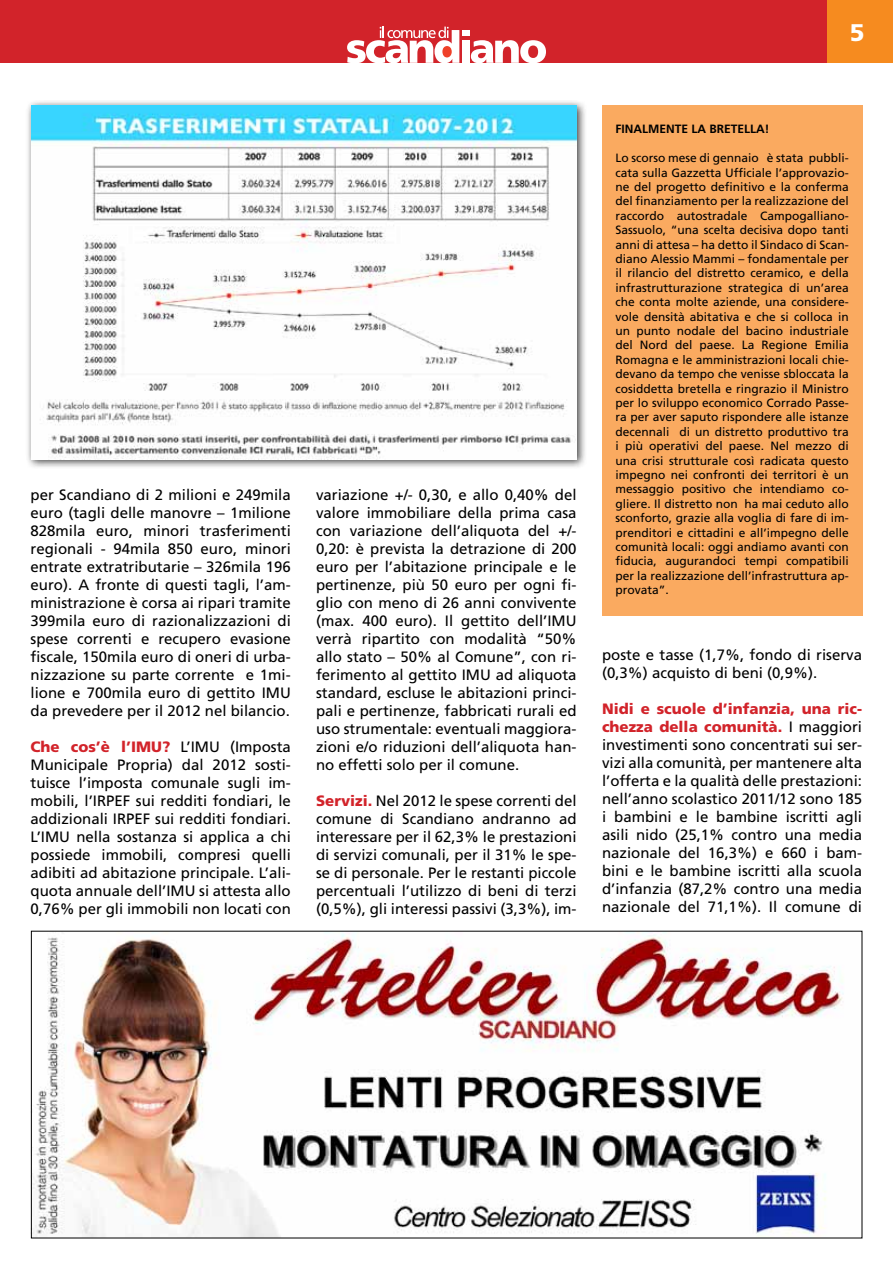
<style>
.page{position:relative;width:893px;height:1263px;background:#fff}
.page>*{position:absolute;margin:0;border:0;box-sizing:border-box;transform-origin:0 0}
.t1{font:900 24px "Frutiger";color:#fff}
.t2{font:15px/18px "Frutiger";color:#000;text-align:justify}
.t3{font:900 15px "Frutiger";color:#d2232a}
.t4{font:12px/14.4px "Frutiger";color:#000;text-align:justify}
.t5{font:700 12px "Frutiger";color:#000}
.s1{font-weight:400;color:#000}
.s2{font-weight:900;color:#d2232a}
</style>
<div class="page">
<img style="left:33px;top:933px;width:811px;height:303px">
<div style="left:602px;top:106px;width:260px;height:510px;background:#faaa60"></div>
<div style="left:0;top:0;width:893px;height:63px;background:#d2232a"></div>
<svg style="left:347px;top:27px;width:112px;height:36px"></svg>
<div style="left:462px;top:30px;width:7px;height:6px;background:#fff"></div>
<div style="left:462px;top:40px;width:7px;height:23px;background:#fff"></div>
<svg style="left:471px;top:40px;width:75px;height:23px"></svg>
<div style="left:442px;top:46px;width:10px;height:11px;background:#ef4129;border-radius:50%"></div>
<div style="left:827px;top:0;width:66px;height:63px;background:#f68b1f"></div>
<div style="left:26px;top:100px;width:561px;height:370px;background:#000;opacity:.75"></div>
<img style="left:32px;top:106px;width:545px;height:353px">
<h1 class="t1" style="left:850px;top:19px;width:16px">5</h1>
<p class="t2" style="left:31px;top:486px;width:262px;text-align:left">per Scandiano di 2 milioni e 249mila euro (tagli delle manovre – 1milione 828mila euro, minori trasferimenti regionali - 94mila 850 euro, minori entrate extratributarie – 326mila 196 euro). A fronte di questi tagli, l’am&shy;ministrazione è corsa ai ripari tramite 399mila euro di razionalizzazioni di spese correnti e recupero evasione fiscale, 150mila euro di oneri di urba&shy;nizzazione su parte corrente e 1mi&shy;lione e 700mila euro di gettito IMU da prevedere per il 2012 nel bilancio.</p>
<p class="t3" style="left:31px;top:738px;width:170px">Che cos’è l’IMU? <span class="s1">L’IMU</span></p>
<p class="t2" style="left:31px;top:738px;width:262px;text-indent:199px">(I mposta M unicipale Propria) dal 2012 sosti&shy;tuisce l’imposta comunale sugli im&shy;mobili, l’IRPEF</p>
<p class="t2" style="left:136px;top:792px;width:156px">sui redditi fondiari, le</p>
<p class="t2" style="left:31px;top:810px;width:91px">addizionali IRPEF</p>
<p class="t2" style="left:155px;top:810px;width:137px">sui redditi fondiari.</p>
<p class="t2" style="left:31px;top:828px;width:21px">L’IMU</p>
<p class="t2" style="left:31px;top:828px;width:262px;text-indent:46px">nella sostanza si applica a chi possiede immobili, compresi quelli adibiti ad abitazione principale. L’ali&shy;quota annuale dell’IMU</p>
<p class="t2" style="left:31px;top:882px;width:262px;text-align:right">si attesta allo<br>0,76% per gli immobili non locati con</p>
<p class="t2" style="left:316px;top:486px;width:262px;text-align:left">variazione +/- 0,30, e allo 0,40% del valore immobiliare della prima casa con variazione dell’aliquota del +/- 0,20: è prevista la detrazione di 200 euro per l’abitazione principale e le pertinenze, più 50 euro per ogni fi&shy;glio con meno di 26 anni convivente (max. 400 euro). I l gettito dell’IMU verrà ripartito con modalità “50% allo stato – 50% al Comune”, con ri&shy;ferimento al gettito IMU</p>
<p class="t2" style="left:316px;top:666px;width:262px;text-indent:180px">ad aliquota standard, escluse le abitazioni princi&shy;pali e pertinenze, fabbricati rurali ed uso strumentale: eventuali maggiora&shy;zioni e/o riduzioni dell’aliquota han&shy;no effetti solo per il comune.</p>
<p class="t2" style="left:316px;top:792px;width:262px"><span class="s2">Servizi.</span> Nel 2012 le spese correnti del comune di Scandiano andranno ad interessare per il 62,3% le prestazioni di servizi comunali, per il 31% le spe&shy;se di personale. Per le restanti piccole percentuali l’utilizzo di beni di terzi (0,5%), gli interessi passivi (3,3%), im-</p>
<p class="t5" style="left:615px;top:122px;width:9px">FINALMENTE</p>
<p class="t5" style="left:691px;top:122px;width:80px">LA BRETELLA!</p>
<p class="t4" style="left:615px;top:151px;width:235px">Lo scorso mese di gennaio è stata pubbli&shy;cata sulla Gazzetta Ufficiale l’approvazio&shy;ne del progetto definitivo e la conferma del finanziamento per la realizzazione del raccordo autostradale Campogalliano-Sassuolo, “una scelta decisiva dopo tanti anni di attesa – ha detto il Sindaco di Scan&shy;diano Alessio Mammi – fondamentale per il rilancio del distretto ceramico, e della infrastrutturazione strategica di un’area che conta molte aziende, una considere&shy;vole densità abitativa e che si colloca in un punto nodale del bacino industriale del Nord del paese. La Regione Emilia Romagna e le amministrazioni locali chie&shy;devano da tempo che venisse sbloccata la cosiddetta bretella e ringrazio il M inistro per lo sviluppo economico Corrado Passe&shy;ra per aver saputo rispondere alle istanze decennali di un distretto produttivo tra i più operativi del paese. Nel mezzo di una crisi strutturale così radicata questo impegno nei confronti dei territori è un messaggio positivo che intendiamo co&shy;gliere. I l distretto non ha mai ceduto allo sconforto, grazie alla voglia di fare di im&shy;prenditori e cittadini e all’impegno delle comunità locali: oggi andiamo avanti con fiducia, augurandoci tempi compatibili per la realizzazione dell’infrastruttura ap&shy;provata”.</p>
<p class="t2" style="left:602px;top:645px;width:261px">poste e tasse (1,7%, fondo di riserva (0,3%) acquisto di beni (0,9%).</p>
<p class="t2" style="left:602px;top:699px;width:262px"><span class="s2">Nidi e scuole d’infanzia, una ric&shy;chezza della comunità.</span> I maggiori investimenti sono concentrati sui ser&shy;vizi alla comunità, per mantenere alta l’offerta e la qualità delle prestazioni: nell’anno scolastico 2011/12 sono 185 i bambini e le bambine iscritti agli asili nido (25,1% contro una media nazionale del 16,3%) e 660 i bam&shy;bini e le bambine iscritti alla scuola d’infanzia (87,2% contro una media nazionale del 71,1%). I l comune di</p>
</div>
